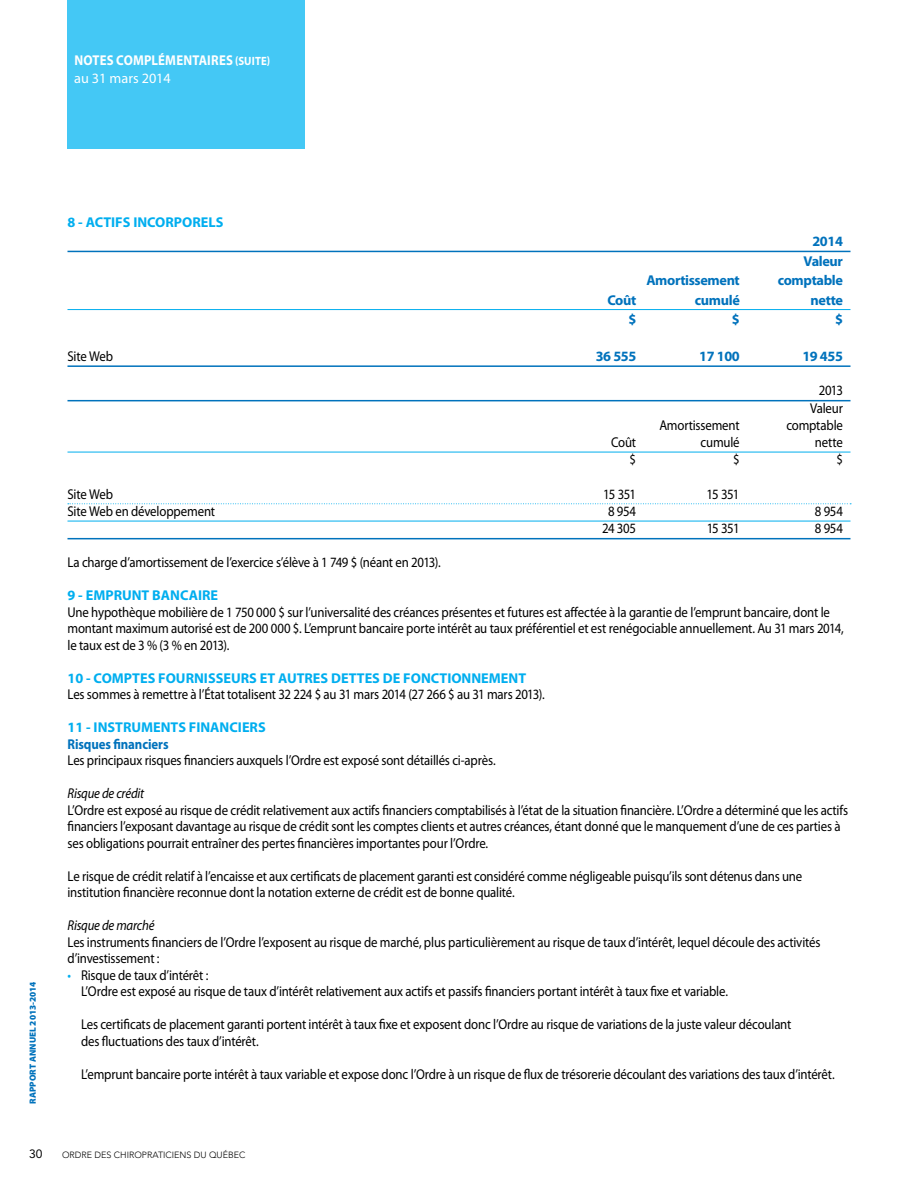
<style>
.page{position:relative;width:918px;height:1188px;background:#fff}
.page>*{position:absolute;margin:0;border:0;box-sizing:border-box;transform-origin:0 0}
.t1{font:14.25px/16.5px "Myriad Pro";letter-spacing:-.015em;color:#000;scale:.9 1}
.t2{font:700 14.25px "Myriad Pro";color:#00aeef}
.t3{font:700 14.25px/19.5px "Myriad Pro";letter-spacing:-.025em;color:#0072bc;text-align:right}
.t4{font:14.25px/18px "Myriad Pro";color:#fff}
.t5{font:italic 14.25px "Myriad Pro";letter-spacing:-.015em;color:#000;scale:.9 1}
.t6{font:700 14.25px "Myriad Pro";letter-spacing:-.005em;color:#0072bc;scale:.9 1}
.t7{font:700 14.25px "Myriad Pro";letter-spacing:.01em;color:#fff;scale:.9 1}
.t8{font:12px "Avenir";color:#000}
.t9{font:300 9px "Avenir";color:#000}
.t10{font:900 9px "Myriad Pro";color:#0072bc}
.s1{font-weight:700}
.s2{font-weight:700;font-size:12px}
.s3{color:#00aeef}
</style>
<div class="page">
<div style="left:68px;top:0;width:237px;height:148px;background:#44c8f5"></div>
<hr style="left:68px;top:251px;width:782px;height:1px;background:#0072bc">
<hr style="left:68px;top:309px;width:782px;height:1px;background:#00aeef">
<hr style="left:68px;top:365px;width:782px;height:2px;background:#0072bc">
<hr style="left:68px;top:400px;width:782px;height:1px;background:#0072bc">
<hr style="left:68px;top:452px;width:782px;height:1px;background:#00aeef">
<svg style="left:68px;top:503px;width:783px;height:1px"></svg>
<hr style="left:68px;top:521px;width:782px;height:1px;background:#00aeef">
<hr style="left:68px;top:538px;width:782px;height:1px;background:#0072bc">
<p class="t4" style="left:74px;top:51px;width:198px;text-indent:77px"><span class="s1">lém entaires</span> <span class="s2">(suite) </span>au 31 mars 2014</p>
<p class="t7" style="left:74px;top:51px;width:66px">Notes comp</p>
<p class="t10" style="left:28px;top:1104px;width:124px;rotate:-90deg">RAPPORT ANNUEL 2013-2014</p>
<p class="t8" style="left:29px;top:1147px;width:15px">30</p>
<p class="t2" style="left:68px;top:213px;width:142px">8 - ACTIFS INCORPORELS</p>
<p class="t3" style="left:804px;top:231px;width:41px">2014<br>Valeur</p>
<p class="t3" style="left:646px;top:270px;width:95px">Amortissement</p>
<p class="t3" style="left:778px;top:270px;width:67px">comptable</p>
<p class="t3" style="left:615px;top:290px;width:23px">oût</p>
<p class="t3" style="left:695px;top:290px;width:46px">cumulé</p>
<p class="t3" style="left:811px;top:290px;width:34px">nette</p>
<p class="t3" style="left:628px;top:309px;width:9px">$</p>
<p class="t3" style="left:732px;top:309px;width:9px">$</p>
<p class="t3" style="left:835px;top:309px;width:9px">$</p>
<p class="t1" style="left:68px;top:348px;width:52px">Site Web</p>
<p class="t3" style="left:596px;top:346px;width:42px">36 555</p>
<p class="t3" style="left:699px;top:346px;width:42px">17 100</p>
<p class="t3" style="left:802px;top:346px;width:42px">19 455</p>
<p class="t1" style="left:810px;top:382px;width:38px;line-height:17.2px;text-align:right">2013<br>Valeur</p>
<p class="t1" style="left:659px;top:417px;width:91px">Amortissement</p>
<p class="t1" style="left:786px;top:417px;width:64px">comptable</p>
<p class="t1" style="left:611px;top:434px;width:29px">Coût</p>
<p class="t1" style="left:701px;top:434px;width:45px">cumulé</p>
<p class="t1" style="left:815px;top:434px;width:33px">nette</p>
<p class="t1" style="left:630px;top:452px;width:9px">$</p>
<p class="t1" style="left:733px;top:452px;width:9px">$</p>
<p class="t1" style="left:836px;top:452px;width:9px">$</p>
<p class="t1" style="left:68px;top:486px;width:52px">Site Web</p>
<p class="t1" style="left:603px;top:486px;width:38px">15 351</p>
<p class="t1" style="left:707px;top:486px;width:38px">15 351</p>
<p class="t1" style="left:68px;top:503px;width:166px">Site Web en développement</p>
<p class="t1" style="left:608px;top:503px;width:33px">8 954</p>
<p class="t1" style="left:815px;top:503px;width:33px">8 954</p>
<p class="t1" style="left:602px;top:521px;width:39px">24 305</p>
<p class="t1" style="left:707px;top:521px;width:38px">15 351</p>
<p class="t1" style="left:815px;top:521px;width:33px">8 954</p>
<p class="t1" style="left:68px;top:554px;width:416px">La charge d’amortissement de l’exercice s’élève à 1 749 $ (néant en 2013).</p>
<p class="t2" style="left:68px;top:586px;width:151px">9 - EMPRUNT BANCAIRE</p>
<p class="t1" style="left:68px;top:604px;width:864px">Une hypothèque mobilière de 1 750 000 $ sur l’universalité des créances présentes et futures est affectée à la garantie de l’emprunt bancaire, dont le montant maximum autorisé est de 200 000 $. L’emprunt bancaire porte intérêt au taux préférentiel et est renégociable annuellement. Au 31 mars 2014, le taux est de 3 % (3 % en 2013).</p>
<p class="t2" style="left:68px;top:669px;width:74px">10 - COMPTES</p>
<p class="t2" style="left:158px;top:669px;width:59px">FOURNISSEU</p>
<p class="t2" style="left:241px;top:669px;width:100px">RS ET AUTRES DETTES</p>
<p class="t2" style="left:383px;top:669px;width:144px">DE FONCTIONNEMENT</p>
<p class="t1" style="left:68px;top:686px;width:532px">Les sommes à remettre à l’État totalisent 32 224 $ au 31 mars 2014 (27 266 $ au 31 mars 2013).</p>
<p class="t2" style="left:68px;top:718px;width:199px">11 - INSTRUMENTS FINANCIERS</p>
<p class="t6" style="left:68px;top:735px;width:114px">Risques financiers</p>
<p class="t1" style="left:68px;top:752px;width:477px">Les principaux risques financiers auxquels l’Ordre est exposé sont détaillés ci-après.</p>
<p class="t5" style="left:68px;top:785px;width:87px">Risque de crédit</p>
<p class="t1" style="left:68px;top:802px;width:869px">L’Ordre est exposé au risque de crédit relativement aux actifs financiers comptabilisés à l’état de la situation financière. L’Ordre a déterminé que les actifs financiers l’exposant davantage au risque de crédit sont les comptes clients et autres créances, étant donné que le manquement d’une de ces parties à ses obligations pourrait entraîner des pertes financières importantes pour l’Ordre.</p>
<p class="t1" style="left:68px;top:868px;width:818px">Le risque de crédit relatif à l’encaisse et aux certificats de placement garanti est considéré comme négligeable puisqu’ils sont détenus dans une institution financière reconnue dont la notation externe de crédit est de bonne qualité.</p>
<p class="t5" style="left:68px;top:917px;width:98px">Risque de marché</p>
<p class="t1" style="left:68px;top:934px;width:838px">Les instruments financiers de l’Ordre l’exposent au risque de marché, plus particulièrement au risque de taux d’intérêt, lequel découle des activités d’investissement :</p>
<p class="t1" style="left:81px;top:967px;width:720px;text-indent:-14px"><span class="s3">•</span> Risque de taux d’intérêt :<br>L’Ordre est exposé au risque de taux d’intérêt relativement aux actifs et passifs financiers portant intérêt à taux fixe et variable.</p>
<p class="t1" style="left:81px;top:1016px;width:791px">Les certificats de placement garanti portent intérêt à taux fixe et exposent donc l’Ordre au risque de variations de la juste valeur découlant des fluctuations des taux d’intérêt.</p>
<p class="t1" style="left:81px;top:1066px;width:839px">L’emprunt bancaire porte intérêt à taux variable et expose donc l’Ordre à un risque de flux de trésorerie découlant des variations des taux d’intérêt.</p>
<p class="t9" style="left:62px;top:1150px;width:185px">ORDRE DES CHIROPRATICIENS DU QUÉBEC</p>
</div>
